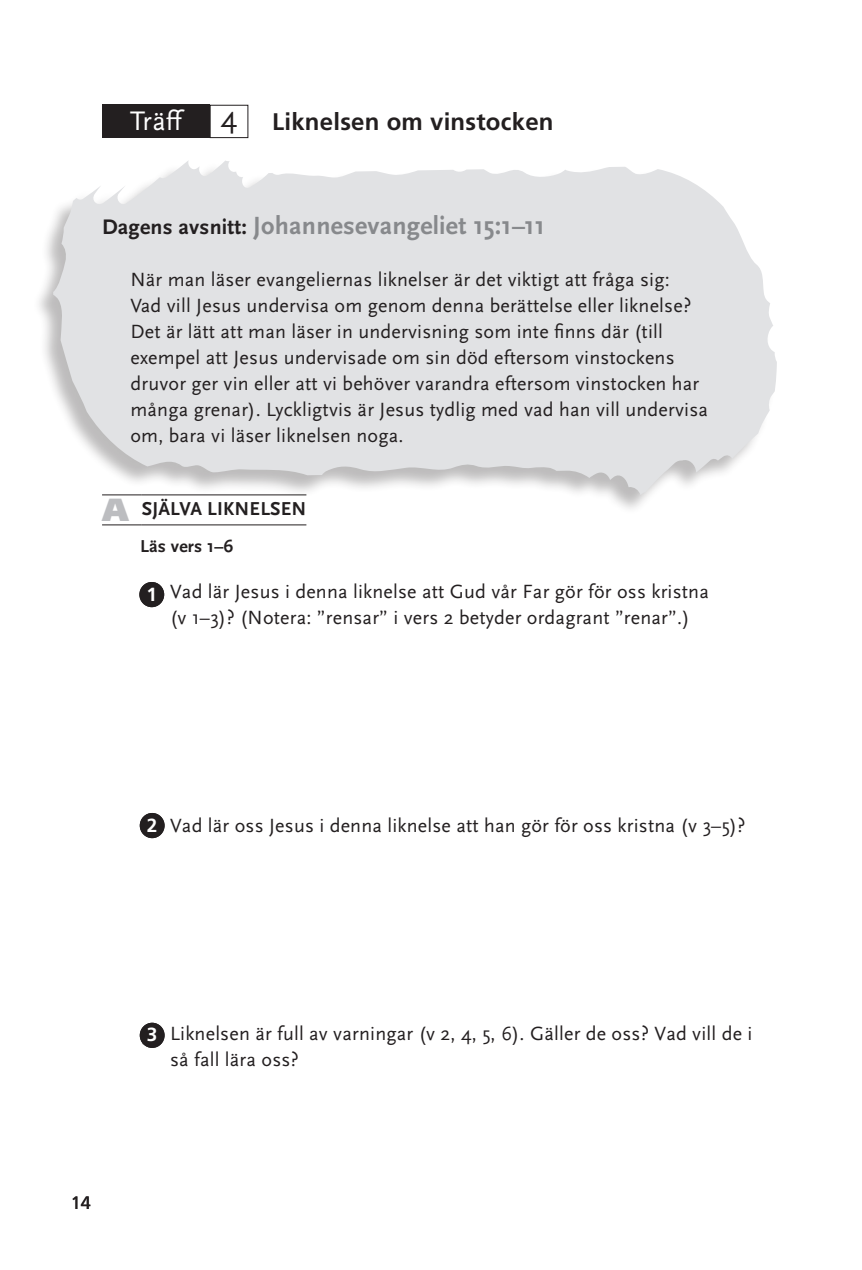
<style>
.page{position:relative;width:862px;height:1270px;background:#fff}
.page>*{position:absolute;margin:0;border:0;box-sizing:border-box;transform-origin:0 0}
.t1{font:31.4px "Scala Sans Pro";color:#231f20}
.t2{font:28px "Scala Sans Pro";color:#fff}
.STYLE_4_TODAY_S_PASS{font:700 26px "Scala Sans Pro";letter-spacing:.01em;color:#87898c}
.HEADLINE-BOLD{font:700 24px "Frutiger";letter-spacing:.01em;color:#231f20}
.STYLE_2_INTRO{font:20px/26px "Scala Sans Pro";letter-spacing:.01em;color:#231f20}
.BC{font:20px/26px "Scala Sans Pro";letter-spacing:.01em;color:#231f20;text-align:center}
.t3{font:700 19.6px "Scala Sans Pro";letter-spacing:.01em;color:#231f20}
.t4{font:700 19px "Frutiger";color:#fff}
.X_HEAD__READ_VERSE{font:700 18px "Scala Sans Pro";letter-spacing:.01em;color:#231f20}
.t5{font:18px "Frutiger";color:#231f20}
.s1{font-size:22px;color:#231f20}
.s2{font-family:"Frutiger";font-weight:900;font-size:32px;color:#bcbdc0}
</style>
<div class="page">
<svg style="left:42px;top:160px;width:735px;height:345px;fill:#e1e2e4"></svg>
<hr style="left:102px;top:524px;width:40px;height:1px;background:#231f20">
<hr style="left:142px;top:524px;width:164px;height:1px;background:#231f20">
<hr style="left:102px;top:494px;width:40px;height:1px;background:#231f20">
<hr style="left:142px;top:494px;width:164px;height:1px;background:#231f20">
<div style="left:102px;top:105px;width:108px;height:33px;background:#231f20"></div>
<div style="left:210px;top:105px;width:38px;height:33px;border:1px solid #231f20"></div>
<div style="left:140px;top:1023px;width:25px;height:25px;background:#231f20;border-radius:50%"></div>
<div style="left:139px;top:582px;width:25px;height:25px;background:#231f20;border-radius:50%"></div>
<div style="left:140px;top:813px;width:25px;height:25px;background:#231f20;border-radius:50%"></div>
<p class="t2" style="left:130px;top:105px;width:56px">Träff</p>
<p class="t1" style="left:221px;top:99px;width:18px">4</p>
<p class="HEADLINE-BOLD" style="left:272px;top:108px;width:283px">Liknelsen om vinstocken</p>
<p class="STYLE_4_TODAY_S_PASS" style="left:102px;top:211px;width:444px"><span class="s1">Dagens avsnitt:</span> Johannesevangeliet 15:1–11</p>
<p class="STYLE_2_INTRO" style="left:130px;top:267px;width:579px">När man läser evangeliernas liknelser är det viktigt att fråga sig:<br>Vad vill Jesus undervisa om genom denna berättelse eller liknelse?<br>Det är lätt att man läser in undervisning som inte finns där (till exempel att Jesus undervisade om sin död eftersom vinstockens druvor ger vin eller att vi behöver varandra eftersom vinstocken har många grenar). Lyckligtvis är Jesus tydlig med vad han vill undervisa om, bara vi läser liknelsen noga.</p>
<p class="t3" style="left:102px;top:497px;width:206px"><span class="s2">A</span> SJÄLVA LIKNELSEN</p>
<p class="X_HEAD__READ_VERSE" style="left:140px;top:536px;width:95px">Läs vers 1–6</p>
<p class="BC" style="left:142px;top:579px;width:568px">1 Vad lär Jesus i denna liknelse att Gud vår Far gör för oss kristna (v 1–3)? (Notera: ”rensar” i vers 2 betyder ordagrant ”renar”.)</p>
<p class="t4" style="left:146px;top:583px;width:12px">1</p>
<p class="BC" style="left:142px;top:813px;width:605px">2 Vad lär oss Jesus i denna liknelse att han gör för oss kristna (v 3–5)?</p>
<p class="t4" style="left:147px;top:814px;width:12px">2</p>
<p class="t4" style="left:147px;top:814px;width:12px">1</p>
<p class="t5" style="left:71px;top:1192px;width:22px">14</p>
<p class="BC" style="left:170px;top:1021px;width:584px;text-align:left;text-indent:-28px">3 Liknelsen är full av varningar (v 2, 4, 5, 6). Gäller de oss? Vad vill de i så fall lära oss?</p>
<p class="t4" style="left:147px;top:1024px;width:12px">3</p>
<p class="t4" style="left:147px;top:1024px;width:12px">1</p>
</div>
